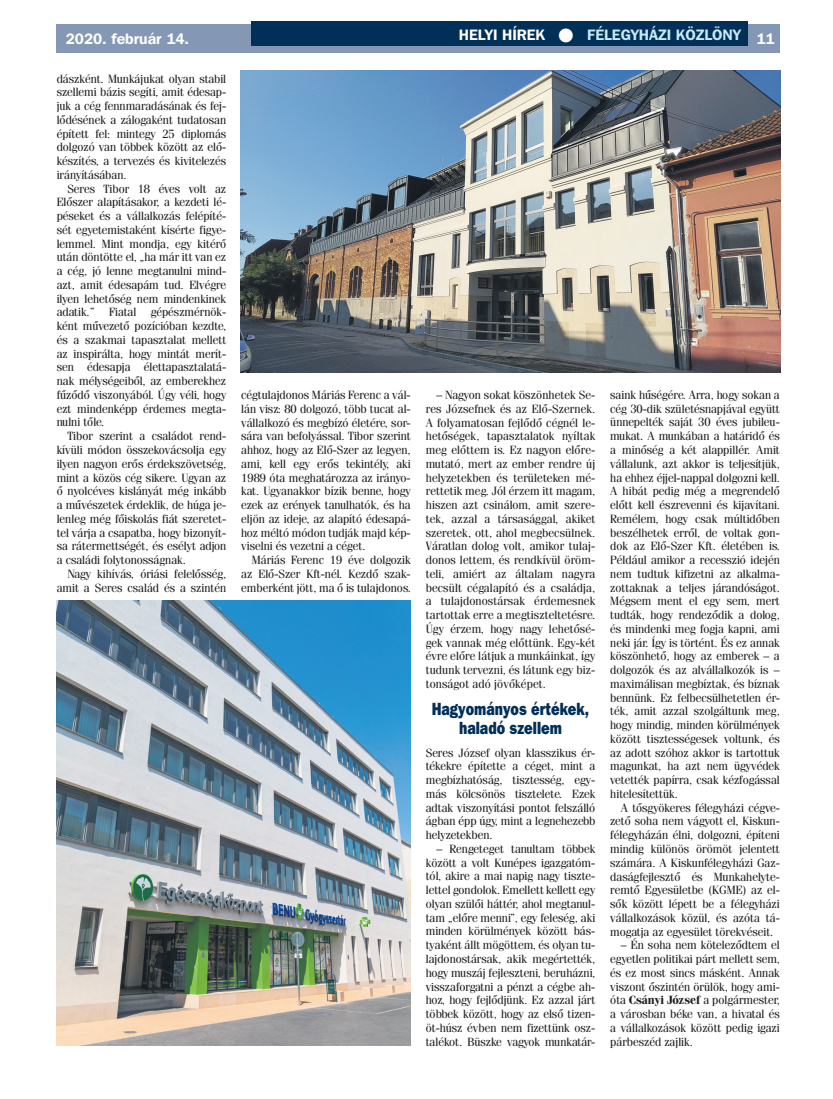
<style>
.page{position:relative;width:833px;height:1099px;background:#fff}
.page>*{position:absolute;margin:0;border:0;box-sizing:border-box;transform-origin:0 0}
.t1{font:17.5px/18.8px "Franklin Gothic Hv PFL";color:#002f57;text-align:center;scale:.8 1}
.t2{font:700 15px "Franklin Gothic PFL";color:#c6eafa}
.t3{font:700 15px "Franklin Gothic PFL";color:#fff}
.t4{font:11.88px/13.8px "Fenice PFL";color:#231f20;text-align:justify}
.s1{color:#fff}
.s2{font-weight:700}
</style>
<div class="page">
<div style="left:57px;top:25px;width:723px;height:28px;background:#8498b6"></div>
<div style="left:252px;top:21px;width:496px;height:25px;background:#002f57"></div>
<img style="left:241px;top:71px;width:539px;height:301px">
<img style="left:56px;top:601px;width:355px;height:444px">
<p class="t3" style="left:66px;top:29px;width:125px">2020. február 14.</p>
<p class="t2" style="left:459px;top:25px;width:317px"><span class="s1">HELYI HÍREK</span> <span class="s1">●</span> FÉLEGYHÁZI KÖZLÖNY <span class="s1">11</span></p>
<p class="t4" style="left:57px;top:71px;width:171px">dászként. Munkájukat olyan stabil szellemi bázis segíti, amit édesap&shy;juk a cég fennmaradásának és fej&shy;lődésének a zálogaként tudatosan épített fel: mintegy 25 diplomás dolgozó van többek között az elő&shy;készítés, a tervezés és kivitelezés irányításában.</p>
<p class="t4" style="left:57px;top:181px;width:171px;text-indent:11px">Seres Tibor 18 éves volt az Előszer alapításakor, a kezdeti lé&shy;péseket és a vállalkozás felépíté&shy;sét egyetemistaként kísérte figye&shy;lemmel. Mint mondja, egy kitérő után döntötte el, „ha már itt van ez a cég, jó lenne megtanulni mind&shy;azt, amit édesapám tud. Elvégre ilyen lehetőség nem mindenkinek adatik.” Fiatal gépészmérnök&shy;ként művezető pozícióban kezdte, és a szakmai tapasztalat mellett az inspirálta, hogy mintát merít&shy;sen édesapja élettapasztalatá&shy;nak mélységeiből, az emberekhez fűződő viszonyából. Úgy véli, hogy ezt mindenképp érdemes megta&shy;nulni tőle.</p>
<p class="t4" style="left:57px;top:429px;width:171px;text-indent:11px">Tibor szerint a családot rend&shy;kívüli módon összekovácsolja egy ilyen nagyon erős érdekszövetség, mint a közös cég sikere. Ugyan az ő nyolcéves kislányát még inkább a művészetek érdeklik, de húga je&shy;lenleg még főiskolás fiát szeretet&shy;tel várja a csapatba, hogy bizonyít&shy;sa rátermettségét, és esélyt adjon a családi folytonosságnak.</p>
<p class="t4" style="left:57px;top:566px;width:171px;text-align:right">Nagy kihívás, óriási felelősség, amit a Seres család és a szintén</p>
<p class="t4" style="left:610px;top:388px;width:171px">saink hűségére. Arra, hogy sokan a cég 30-dik születésnapjával együtt ünnepelték saját 30 éves jubileu&shy;mukat. A munkában a határidő és a minőség a két alappillér. Amit vállalunk, azt akkor is teljesítjük, ha ehhez éjjel-nappal dolgozni kell.<br>A hibát pedig még a megrendelő előtt kell észrevenni és kijavítani.<br>Remélem, hogy csak múltidőben beszélhetek erről, de voltak gon&shy;dok az Elő-Szer Kft. életében is.<br>Például amikor a recesszió idején nem tudtuk kifizetni az alkalma&shy;zottaknak a teljes járandóságot.<br>Mégsem ment el egy sem, mert tudták, hogy rendeződik a dolog, és mindenki meg fogja kapni, ami neki jár. Így is történt. És ez annak köszönhető, hogy az emberek – a dolgozók és az alvállalkozók is – maximálisan megbíztak, és bíznak bennünk. Ez felbecsülhetetlen ér&shy;ték, amit azzal szolgáltunk meg, hogy mindig, minden körülmények között tisztességesek voltunk, és az adott szóhoz akkor is tartottuk magunkat, ha azt nem ügyvédek vetették papírra, csak kézfogással hitelesítettük.</p>
<p class="t4" style="left:610px;top:800px;width:171px;text-indent:11px">A tősgyökeres félegyházi cégve&shy;zető soha nem vágyott el, Kiskun&shy;félegyházán élni, dolgozni, építeni mindig különös örömöt jelentett számára. A Kiskunfélegyházi Gaz&shy;daságfejlesztő és Munkahelyte&shy;remtő Egyesületbe (KGME) az el&shy;sők között lépett be a félegyházi vállalkozások közül, és azóta tá&shy;mogatja az egyesület törekvéseit.</p>
<p class="t4" style="left:610px;top:938px;width:171px;text-indent:11px">– Én soha nem köteleződtem el egyetlen politikai párt mellett sem, és ez most sincs másként. Annak viszont őszintén örülök, hogy ami&shy;óta <span class="s2">Csányi József</span> a polgármester, a városban béke van, a hivatal és a vállalkozások között pedig igazi párbeszéd zajlik.</p>
<p class="t4" style="left:241px;top:388px;width:171px">cégtulajdonos Máriás Ferenc a vál&shy;lán visz: 80 dolgozó, több tucat al&shy;vállalkozó és megbízó életére, sor&shy;sára van befolyással. Tibor szerint ahhoz, hogy az Elő-Szer az legyen, ami, kell egy erős tekintély, aki 1989 óta meghatározza az irányo&shy;kat. Ugyanakkor bízik benne, hogy ezek az erények tanulhatók, és ha eljön az ideje, az alapító édesapá&shy;hoz méltó módon tudják majd kép&shy;viselni és vezetni a céget.</p>
<p class="t4" style="left:241px;top:553px;width:171px;text-indent:11px">Máriás Ferenc 19 éve dolgozik az Elő-Szer Kft-nél. Kezdő szak&shy;emberként jött, ma ő is tulajdonos.</p>
<p class="t4" style="left:426px;top:388px;width:171px;text-indent:11px">– Nagyon sokat köszönhetek Se&shy;res Józsefnek és az Elő-Szernek.<br>A folyamatosan fejlődő cégnél le&shy;hetőségek, tapasztalatok nyíltak meg előttem is. Ez nagyon előre&shy;mutató, mert az ember rendre új helyzetekben és területeken mé&shy;rettetik meg. Jól érzem itt magam, hiszen azt csinálom, amit szere&shy;tek, azzal a társasággal, akiket szeretek, ott, ahol megbecsülnek.<br>Váratlan dolog volt, amikor tulaj&shy;donos lettem, és rendkívül öröm&shy;teli, amiért az általam nagyra becsült cégalapító és a családja, a tulajdonostársak érdemesnek tartottak erre a megtiszteltetésre.<br>Úgy érzem, hogy nagy lehetősé&shy;gek vannak még előttünk. Egy-két évre előre látjuk a munkáinkat, így tudunk tervezni, és látunk egy biz&shy;tonságot adó jövőképet.</p>
<h1 class="t1" style="left:432px;top:699px;width:198px">Hagyományos értékek, haladó szellem</h1>
<p class="t4" style="left:426px;top:745px;width:171px">Seres József olyan klasszikus ér&shy;tékekre építette a céget, mint a megbízhatóság, tisztesség, egy&shy;más kölcsönös tisztelete. Ezek adtak viszonyítási pontot felszálló ágban épp úgy, mint a legnehezebb helyzetekben.</p>
<p class="t4" style="left:426px;top:841px;width:171px;text-indent:11px">– Rengeteget tanultam többek között a volt Kunépes igazgatóm&shy;tól, akire a mai napig nagy tiszte&shy;lettel gondolok. Emellett kellett egy olyan szülői háttér, ahol megtanul&shy;tam „előre menni”, egy feleség, aki minden körülmények között bás&shy;tyaként állt mögöttem, és olyan tu&shy;lajdonostársak, akik megértették, hogy muszáj fejleszteni, beruházni, visszaforgatni a pénzt a cégbe ah&shy;hoz, hogy fejlődjünk. Ez azzal járt többek között, hogy az első tizen&shy;öt-húsz évben nem fizettünk osz&shy;talékot. Büszke vagyok munkatár-</p>
</div>
